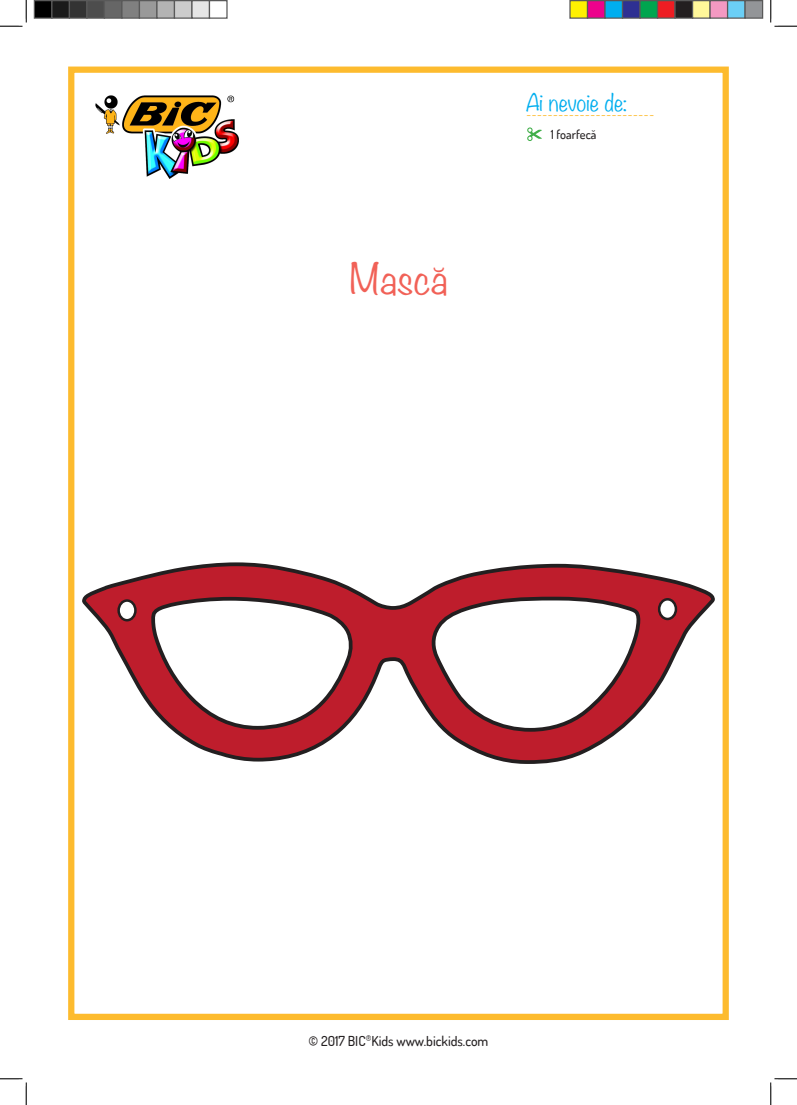
<style>
.page{position:relative;width:797px;height:1105px;background:#fff}
.page>*{position:absolute;margin:0;border:0;box-sizing:border-box;transform-origin:0 0}
.t1{font:300 37.5px "Noteworthy";color:#f16157}
.t2{font:300 21.25px "Noteworthy";color:#00aeef}
.t3{font:15px "Minion Pro";color:#fdbb2e}
.t4{font:500 13.75px "Dosis";color:#231f20}
.t5{font:500 12.5px "Dosis";color:#231f20}
</style>
<div class="page">
<div style="left:68px;top:67px;width:660px;height:953px;border:6px solid #fdbb2e"></div>
<img style="left:95px;top:95px;width:144px;height:84px">
<svg style="left:527px;top:127px;width:15px;height:14px"></svg>
<svg style="left:82px;top:562px;width:633px;height:202px"></svg>
<div style="left:659px;top:599px;width:17px;height:20px;background:#fff;border-radius:50%"></div>
<div style="left:658px;top:598px;width:19px;height:22px;border:3px solid #231f20;border-radius:50%"></div>
<div style="left:119px;top:600px;width:16px;height:20px;background:#fff;border-radius:50%"></div>
<div style="left:117px;top:599px;width:20px;height:22px;border:3px solid #231f20;border-radius:50%"></div>
<svg style="left:0;top:0;width:27px;height:27px"></svg>
<svg style="left:0;top:1078px;width:27px;height:27px"></svg>
<svg style="left:770px;top:0;width:27px;height:27px"></svg>
<svg style="left:770px;top:1078px;width:27px;height:27px"></svg>
<div style="left:34px;top:1px;width:18px;height:17px;background:#000"></div>
<div style="left:34px;top:0;width:18px;height:19px;border:1px solid #595959"></div>
<div style="left:52px;top:1px;width:17px;height:17px;background:#1a1a1a"></div>
<div style="left:51px;top:0;width:19px;height:19px;border:1px solid #595959"></div>
<div style="left:69px;top:1px;width:18px;height:17px;background:#333"></div>
<div style="left:69px;top:0;width:19px;height:19px;border:1px solid #595959"></div>
<div style="left:87px;top:1px;width:17px;height:17px;background:#4d4d4d"></div>
<div style="left:86px;top:0;width:19px;height:19px;border:1px solid #595959"></div>
<div style="left:104px;top:1px;width:18px;height:17px;background:#666"></div>
<div style="left:104px;top:0;width:18px;height:19px;border:1px solid #595959"></div>
<div style="left:122px;top:1px;width:17px;height:17px;background:#808080"></div>
<div style="left:121px;top:0;width:19px;height:19px;border:1px solid #595959"></div>
<div style="left:139px;top:1px;width:18px;height:17px;background:#999"></div>
<div style="left:139px;top:0;width:19px;height:19px;border:1px solid #595959"></div>
<div style="left:157px;top:1px;width:17px;height:17px;background:#b3b3b3"></div>
<div style="left:156px;top:0;width:19px;height:19px;border:1px solid #595959"></div>
<div style="left:174px;top:1px;width:18px;height:17px;background:#ccc"></div>
<div style="left:174px;top:0;width:18px;height:19px;border:1px solid #595959"></div>
<div style="left:192px;top:1px;width:17px;height:17px;background:#e6e6e6"></div>
<div style="left:191px;top:0;width:19px;height:19px;border:1px solid #595959"></div>
<div style="left:209px;top:0;width:19px;height:19px;border:1px solid #595959"></div>
<div style="left:570px;top:1px;width:17px;height:17px;background:#fff101"></div>
<div style="left:569px;top:0;width:19px;height:19px;border:1px solid #595959"></div>
<div style="left:587px;top:1px;width:18px;height:17px;background:#ed028c"></div>
<div style="left:587px;top:0;width:18px;height:19px;border:1px solid #595959"></div>
<div style="left:605px;top:1px;width:17px;height:17px;background:#00aeef"></div>
<div style="left:604px;top:0;width:19px;height:19px;border:1px solid #595959"></div>
<div style="left:622px;top:1px;width:18px;height:17px;background:#2e3092"></div>
<div style="left:622px;top:0;width:18px;height:19px;border:1px solid #595959"></div>
<div style="left:640px;top:1px;width:17px;height:17px;background:#00a54f"></div>
<div style="left:639px;top:0;width:19px;height:19px;border:1px solid #595959"></div>
<div style="left:657px;top:1px;width:18px;height:17px;background:#ee1d23"></div>
<div style="left:657px;top:0;width:18px;height:19px;border:1px solid #595959"></div>
<div style="left:675px;top:1px;width:17px;height:17px;background:#231f20"></div>
<div style="left:674px;top:0;width:19px;height:19px;border:1px solid #595959"></div>
<div style="left:692px;top:1px;width:18px;height:17px;background:#fff79a"></div>
<div style="left:692px;top:0;width:18px;height:19px;border:1px solid #595959"></div>
<div style="left:710px;top:1px;width:17px;height:17px;background:#f499c2"></div>
<div style="left:709px;top:0;width:19px;height:19px;border:1px solid #595959"></div>
<div style="left:727px;top:1px;width:18px;height:17px;background:#6bcff6"></div>
<div style="left:727px;top:0;width:18px;height:19px;border:1px solid #595959"></div>
<div style="left:745px;top:1px;width:17px;height:17px;background:#939598"></div>
<div style="left:744px;top:0;width:19px;height:19px;border:1px solid #595959"></div>
<p class="t1" style="left:349px;top:246px;width:100px">Mască</p>
<p class="t2" style="left:526px;top:84px;width:102px">Ai nevoie de:</p>
<p class="t3" style="left:526px;top:104px;width:130px">------------------------</p>
<p class="t5" style="left:551px;top:127px;width:47px">1 foarfecă</p>
<p class="t4" style="left:308px;top:1032px;width:181px">© 2017 BIC<sup>®</sup>Kids www.bickids.com</p>
</div>
